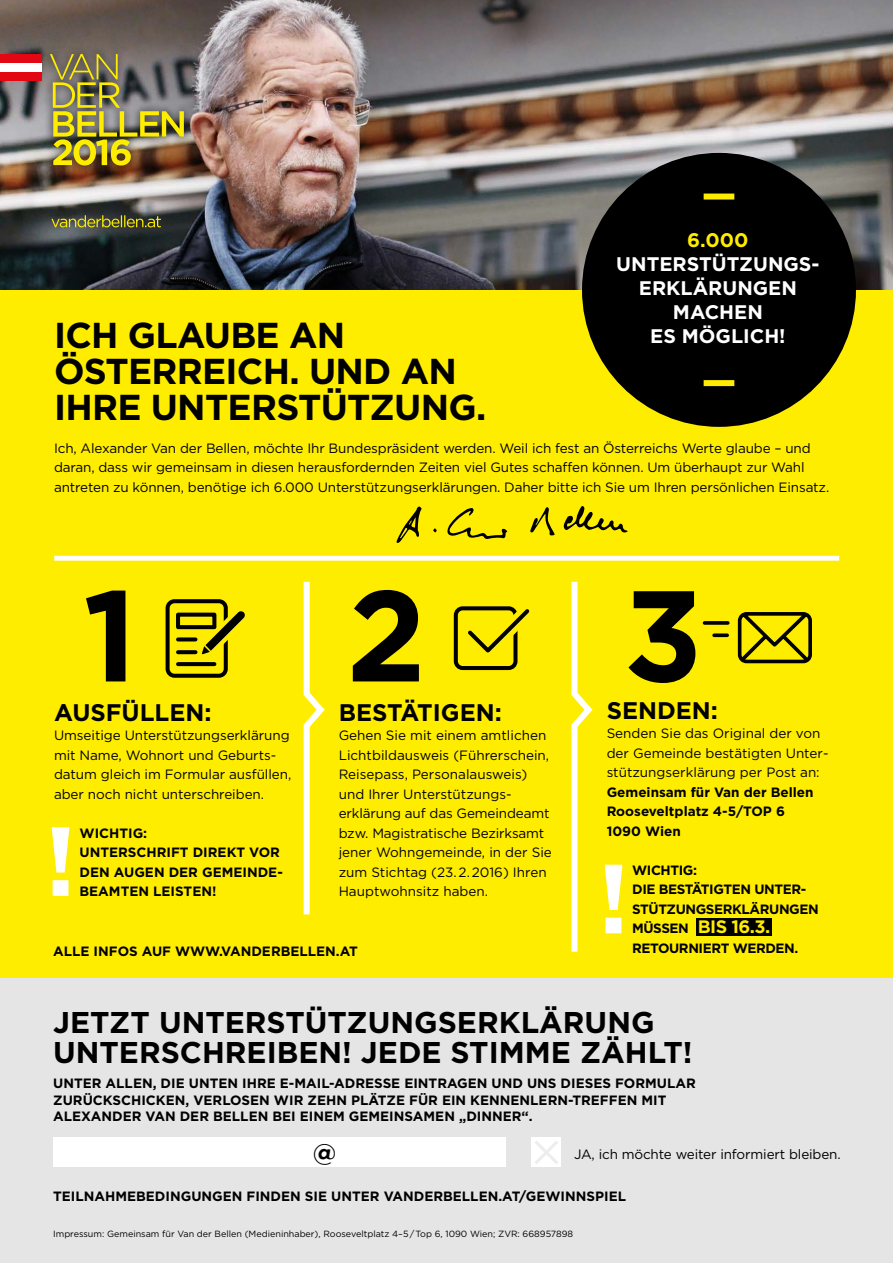
<style>
.page{position:relative;width:893px;height:1263px;background:#fff}
.page>*{position:absolute;margin:0;border:0;box-sizing:border-box;transform-origin:0 0}
.t1{font:700 128.85px "Gotham";color:#000}
.t2{font:700 97.95px "Gotham";color:#fff}
.t3{font:700 36px/36px "Gotham";letter-spacing:-.02em;color:#000}
.t4{font:700 30px/30px "Gotham";color:#000}
.t5{font:700 24px "Gotham";color:#000}
.t6{font:700 19.65px/24px "Gotham";color:#fff}
.t7{font:700 19.65px "Gotham";color:#ffed00}
.t8{font:700 18px "Gotham";color:#ffed00}
.t9{font:13.5px/19.5px "Gotham";letter-spacing:-.01em;color:#000}
.t10{font:700 13.5px/19.5px "Gotham";color:#000}
.t11{font:700 13.5px/19.5px "Gotham";letter-spacing:-.03em;color:#000}
.t12{font:9px "Gotham";color:#000}
.s1{font-size:13.5px;color:#000}
</style>
<div class="page">
<div style="left:0;top:286px;width:893px;height:702px;background:#ffed00"></div>
<div style="left:0;top:978px;width:893px;height:285px;background:#e5e5e5"></div>
<img style="left:0;top:0;width:893px;height:290px">
<svg style="left:51px;top:215px;width:110px;height:12px"></svg>
<div style="left:42px;top:45px;width:151px;height:130px;background:#000;opacity:.85"></div>
<img style="left:50px;top:54px;width:134px;height:112px">
<div style="left:0;top:54px;width:41px;height:9px;background:#e30613"></div>
<div style="left:0;top:72px;width:41px;height:9px;background:#e30613"></div>
<div style="left:0;top:63px;width:41px;height:9px;background:#fff"></div>
<div style="left:582px;top:153px;width:274px;height:274px;background:#000;border-radius:50%"></div>
<div style="left:704px;top:194px;width:30px;height:6px;background:#ffed00"></div>
<div style="left:704px;top:380px;width:30px;height:6px;background:#ffed00"></div>
<div style="left:54px;top:556px;width:785px;height:5px;background:#fff"></div>
<svg style="left:165px;top:599px;width:80px;height:79px"></svg>
<svg style="left:178px;top:637px;width:17px;height:4px"></svg>
<svg style="left:178px;top:650px;width:17px;height:4px"></svg>
<svg style="left:178px;top:662px;width:36px;height:4px"></svg>
<div style="left:454px;top:606px;width:63px;height:64px;border:4px solid #000;border-radius:7px"></div>
<svg style="left:464px;top:606px;width:66px;height:57px"></svg>
<svg style="left:702px;top:612px;width:110px;height:52px"></svg>
<svg style="left:563px;top:506px;width:65px;height:27px"></svg>
<svg style="left:447px;top:508px;width:61px;height:31px"></svg>
<svg style="left:396px;top:506px;width:26px;height:37px"></svg>
<svg style="left:530px;top:507px;width:25px;height:28px"></svg>
<svg style="left:433px;top:528px;width:4px;height:4px"></svg>
<div style="left:696px;top:918px;width:76px;height:18px;background:#000"></div>
<svg style="left:303px;top:581px;width:22px;height:334px"></svg>
<svg style="left:571px;top:581px;width:22px;height:371px"></svg>
<div style="left:54px;top:1137px;width:452px;height:30px;background:#fff"></div>
<svg style="left:531px;top:1137px;width:30px;height:30px"></svg>
<h3 class="t7" style="left:687px;top:227px;width:63px">6.000</h3>
<h3 class="t6" style="left:616px;top:252px;width:15px">UNTERSTÜTZUNGS</h3>
<h3 class="t6" style="left:811px;top:252px;width:10px">-</h3>
<h3 class="t6" style="left:639px;top:276px;width:16px">ERKLÄRUNGEN</h3>
<h3 class="t6" style="left:650px;top:300px;width:79px;text-indent:23px">MACHEN<br>ES MÖGLICH</h3>
<h3 class="t3" style="left:54px;top:317px;width:434px">ICH GLAUBE AN<br>ÖSTERREICH. UND AN<br>I HRE UNTERSTÜTZUNG.</h3>
<p class="t9" style="left:54px;top:438px;width:777px">Ich, Alexander Van der Bellen, möchte Ihr Bundespräsident werden. Weil ich fest an Österreichs Werte glaube – und daran, dass wir gemeinsam in diesen herausfordernden Zeiten viel Gutes schaffen können. Um überhaupt zur Wahl antreten zu können, benötige ich 6.000 Unterstützungserklärungen. Daher bitte ich Sie um Ihren persönlichen Einsatz.</p>
<h3 class="t6" style="left:779px;top:324px;width:8px">!</h3>
<h1 class="t1" style="left:83px;top:550px;width:56px">1</h1>
<h1 class="t1" style="left:347px;top:550px;width:81px">2</h1>
<h1 class="t1" style="left:624px;top:550px;width:81px">3</h1>
<h3 class="t5" style="left:54px;top:696px;width:159px">AUSFÜLLEN:</h3>
<p class="t9" style="left:54px;top:725px;width:239px">Umseitige Unterstützungserklärung mit Name, Wohnort und Geburts&shy;datum gleich im Formular ausfüllen, aber noch nicht unterschreiben.</p>
<p class="t10" style="left:80px;top:823px;width:24px">WICHTIG</p>
<h2 class="t2" style="left:45px;top:796px;width:33px">!</h2>
<p class="t10" style="left:80px;top:823px;width:205px;text-indent:64px">:<br>UNTERSCHRIFT DIREKT VOR<br>DEN AUGEN DER GEMEINDE-<br>BEAMTEN LEISTEN!</p>
<h3 class="t5" style="left:339px;top:696px;width:165px">BESTÄTIGEN:</h3>
<p class="t9" style="left:339px;top:725px;width:215px">Gehen Sie mit einem amtlichen<br>Lichtbildausweis (Führerschein,<br>Reisepass, Personalausweis) und Ihrer Unterstützungs&shy;erklärung auf das Gemeindeamt bzw. Magistratische Bezirksamt jener Wohngemeinde, in der Sie zum Stichtag (23. 2. 2016) Ihren<br>Hauptwohnsitz haben.</p>
<p class="t10" style="left:53px;top:941px;width:138px">ALLE INFOS AUF WWW</p>
<p class="t10" style="left:219px;top:941px;width:140px">.VANDERBELLEN.AT</p>
<h3 class="t5" style="left:607px;top:694px;width:113px">SENDEN:</h3>
<p class="t9" style="left:607px;top:723px;width:223px">Senden Sie das Original der von der Gemeinde bestätigten Unter&shy;stützungserklärung per Post an:</p>
<p class="t10" style="left:607px;top:782px;width:208px">GEMEINSAM FÜR VAN DER BELLEN<br>ROOSEVELTPLATZ 4-5/TOP 6<br>1090 WIEN</p>
<p class="t10" style="left:632px;top:860px;width:24px">WICHTIG</p>
<h2 class="t2" style="left:598px;top:834px;width:33px">!</h2>
<p class="t11" style="left:632px;top:860px;width:188px;text-indent:61px">:<br>DIE BESTÄTIGTEN UNTER-<br>STÜTZUNGSERKLÄRUNGEN</p>
<h3 class="t8" style="left:632px;top:915px;width:140px"><span class="s1">MÜSSEN</span> BIS 16.3.</h3>
<p class="t11" style="left:632px;top:938px;width:168px">RETOURNIERT WERDEN.</p>
<h3 class="t4" style="left:53px;top:1007px;width:641px">JETZT UNTERSTÜTZUNGSERKLÄRUNG<br>UNTERSCHREIBEN! JEDE STIMME ZÄHLT!</h3>
<p class="t10" style="left:53px;top:1074px;width:11px">UNTER</p>
<p class="t10" style="left:106px;top:1074px;width:21px">ALLEN</p>
<p class="t10" style="left:153px;top:1074px;width:17px">, DIE</p>
<p class="t10" style="left:189px;top:1074px;width:11px">UNTEN</p>
<p class="t10" style="left:242px;top:1074px;width:9px">IHRE</p>
<p class="t10" style="left:280px;top:1074px;width:75px">E-MAIL-ADRESSE</p>
<p class="t10" style="left:404px;top:1074px;width:10px">EINTR</p>
<p class="t10" style="left:447px;top:1074px;width:21px">AGEN</p>
<p class="t10" style="left:492px;top:1074px;width:11px">UND</p>
<p class="t10" style="left:527px;top:1074px;width:11px">UNS</p>
<p class="t10" style="left:561px;top:1074px;width:10px">DIESES</p>
<p class="t10" style="left:615px;top:1074px;width:31px">FORMUL</p>
<p class="t10" style="left:675px;top:1074px;width:20px">AR</p>
<p class="t10" style="left:53px;top:1090px;width:11px">ZURÜCKSCHICKEN</p>
<p class="t10" style="left:185px;top:1090px;width:28px">, VERL</p>
<p class="t10" style="left:230px;top:1090px;width:22px">OSEN</p>
<p class="t10" style="left:274px;top:1090px;width:44px">WIR ZEHN</p>
<p class="t10" style="left:351px;top:1090px;width:19px">PLÄTZE</p>
<p class="t10" style="left:409px;top:1090px;width:42px">FÜR EIN</p>
<p class="t10" style="left:470px;top:1090px;width:11px">KENNENLERN</p>
<p class="t10" style="left:568px;top:1090px;width:15px">-TRE</p>
<p class="t10" style="left:600px;top:1090px;width:51px">FFEN MIT</p>
<p class="t10" style="left:53px;top:1107px;width:59px">ALEXANDER</p>
<p class="t10" style="left:146px;top:1107px;width:45px">VAN DER</p>
<p class="t10" style="left:213px;top:1107px;width:10px">BELLEN</p>
<p class="t10" style="left:272px;top:1107px;width:8px">BEI</p>
<p class="t10" style="left:300px;top:1107px;width:10px">EINEM</p>
<p class="t10" style="left:349px;top:1107px;width:10px">GEMEINS</p>
<p class="t10" style="left:413px;top:1107px;width:22px">AMEN</p>
<p class="t10" style="left:459px;top:1107px;width:18px">„DINNER</p>
<p class="t10" style="left:522px;top:1107px;width:13px">“.</p>
<h3 class="t5" style="left:313px;top:1136px;width:25px">@</h3>
<p class="t9" style="left:574px;top:1144px;width:268px">JA, ich möchte weiter informiert bleiben.</p>
<p class="t10" style="left:53px;top:1186px;width:574px">TEILNAHMEBEDINGUNGEN FINDEN SIE UNTER VANDERBELLEN.AT/GEWINNSPIEL</p>
<p class="t12" style="left:53px;top:1228px;width:522px">Impressum: Gemeinsam für Van der Bellen (Medieninhaber), Rooseveltplatz 4–5 / Top 6, 1090 Wien; ZVR: 668957898</p>
</div>
